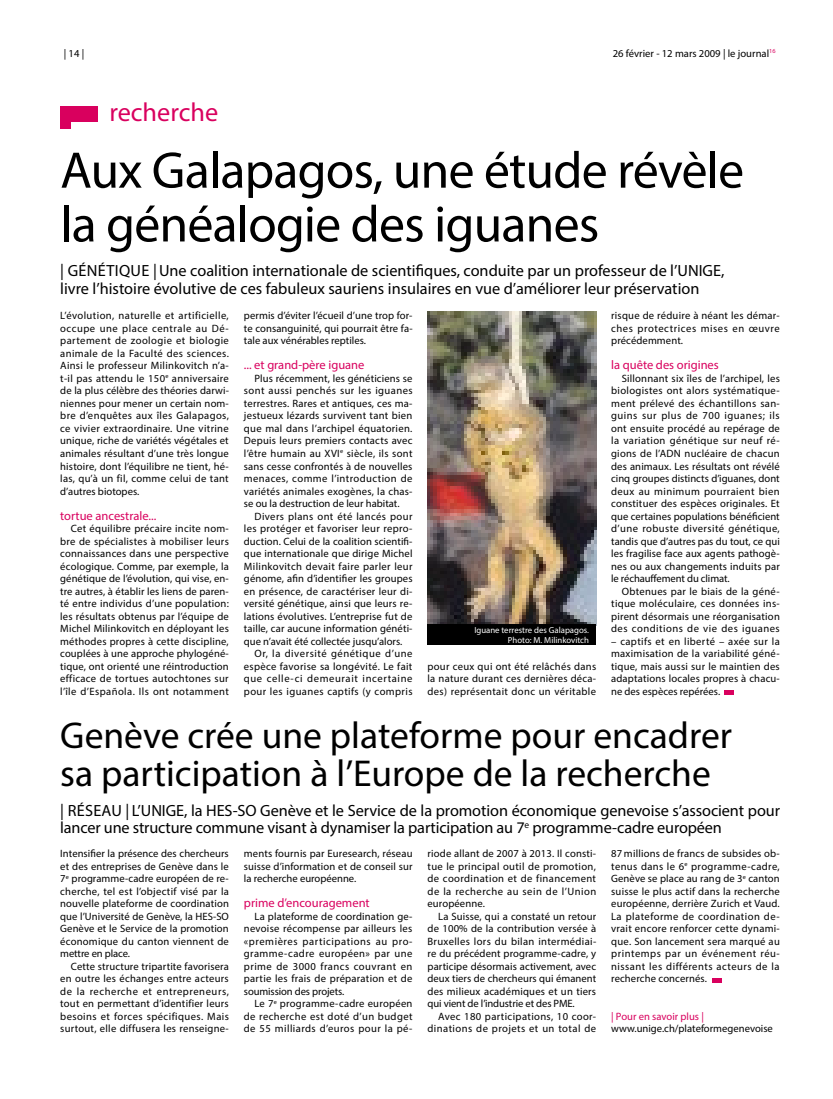
<style>
.page{position:relative;width:833px;height:1099px;background:#fff}
.page>*{position:absolute;margin:0;border:0;box-sizing:border-box;transform-origin:0 0}
.t1{font:51.75px/53.8px "Myriad Pro";letter-spacing:-.015em;color:#000}
.t2{font:37.5px/38.8px "Myriad Pro";color:#000}
.t3{font:26.25px "Myriad Pro";color:#d9005e}
.t4{font:16.25px/17.5px "Myriad Pro";letter-spacing:-.005em;color:#000}
.t5{font:12.5px "Myriad Pro";color:#d9005e}
.t6{font:10.62px/12.5px "Myriad Pro";letter-spacing:.02em;color:#000;text-align:justify}
.t7{font:10.62px "Myriad Pro";color:#000}
.t8{font:10.62px "Myriad Pro";letter-spacing:.055em;color:#000}
.t9{font:10.62px "Myriad Pro";letter-spacing:.05em;color:#000}
.t10{font:10.62px "Myriad Pro";color:#d9005e}
.t11{font:8.75px/10.5px "Myriad Pro";color:#fff;text-align:right}
</style>
<div class="page">
<hr style="left:724px;top:690px;width:10px;height:4px;background:#d9005e">
<div style="left:60px;top:120px;width:11px;height:9px;background:#d9005e"></div>
<div style="left:60px;top:107px;width:37px;height:15px;background:#d9005e"></div>
<div style="left:712px;top:977px;width:9px;height:5px;background:#d9005e"></div>
<img style="left:427px;top:312px;width:169px;height:312px">
<div style="left:427px;top:624px;width:169px;height:20px;background:#000"></div>
<p class="t6" style="left:64px;top:47px;width:22px">| 14 |</p>
<p class="t7" style="left:612px;top:47px;width:164px">26 février - 12 mars 2009 | le journal<sup>16</sup></p>
<h3 class="t3" style="left:109px;top:96px;width:110px">recherche</h3>
<h1 class="t1" style="left:60px;top:143px;width:685px">Aux Galapagos, une étude révèle la généalogie des iguanes</h1>
<h3 class="t4" style="left:60px;top:261px;width:18px">| géné</h3>
<h3 class="t4" style="left:106px;top:261px;width:18px">tique</h3>
<h3 class="t4" style="left:60px;top:261px;width:665px;text-indent:93px">|Une coalition internationale de scientifiques, conduite par un professeur de l’UNIGE, livre l’histoire évolutive de ces fabuleux sauriens insulaires en vue d’améliorer leur préservation</h3>
<p class="t6" style="left:60px;top:309px;width:170px">L’évolution, naturelle et artificielle, occupe une place centrale au Dé&shy;partement de zoologie et biologie animale de la Faculté des sciences.<br>Ainsi le professeur Milinkovitch n’a&shy;t-il pas attendu le 150<sup>e</sup> anniversaire de la plus célèbre des théories darwi&shy;niennes pour mener un certain nom&shy;bre d’enquêtes aux îles Galapagos, ce vivier extraordinaire. Une vitrine unique, riche de variétés végétales et animales résultant d’une très longue histoire, dont l’équilibre ne tient, hé&shy;las, qu’à un fil, comme celui de tant d’autres biotopes.</p>
<p class="t5" style="left:60px;top:507px;width:97px">tortue ancestrale...</p>
<p class="t6" style="left:60px;top:522px;width:170px;text-indent:11px">Cet équilibre précaire incite nom&shy;bre de spécialistes à mobiliser leurs connaissances dans une perspective écologique. Comme, par exemple, la génétique de l’évolution, qui vise, en&shy;tre autres, à établir les liens de paren&shy;té entre individus d’une population: les résultats obtenus par l’équipe de Michel Milinkovitch en déployant les méthodes propres à cette discipline, couplées à une approche phylogéné&shy;tique, ont orienté une réintroduction efficace de tortues autochtones sur l’île d’Española. Ils ont notamment</p>
<p class="t6" style="left:244px;top:309px;width:170px">permis d’éviter l’écueil d’une trop for&shy;te consanguinité, qui pourrait être fa&shy;tale aux vénérables reptiles.</p>
<p class="t5" style="left:244px;top:357px;width:122px">... et grand-père iguane</p>
<p class="t6" style="left:244px;top:372px;width:170px;text-indent:11px">Plus récemment, les généticiens se sont aussi penchés sur les iguanes terrestres. Rares et antiques, ces ma&shy;jestueux lézards survivent tant bien que mal dans l’archipel équatorien.<br>Depuis leurs premiers contacts avec l’être humain au XVI<sup>e</sup> siècle, ils sont sans cesse confrontés à de nouvelles menaces, comme l’introduction de variétés animales exogènes, la chas&shy;se ou la destruction de leur habitat.</p>
<p class="t6" style="left:254px;top:509px;width:159px">Divers plans ont été lancés pour</p>
<p class="t6" style="left:244px;top:522px;width:170px">les protéger et favoriser leur repro-</p>
<p class="t6" style="left:244px;top:534px;width:170px">duction. Celui de la coalition scientifi-</p>
<p class="t6" style="left:244px;top:547px;width:170px">que internationale que dirige Michel</p>
<p class="t6" style="left:244px;top:559px;width:170px">Milinkovitch devait faire parler leur</p>
<p class="t6" style="left:244px;top:572px;width:170px">génome, afin d’identifier les groupes</p>
<p class="t6" style="left:244px;top:584px;width:170px">en présence, de caractériser leur di-</p>
<p class="t6" style="left:244px;top:597px;width:170px">versité génétique, ainsi que leurs re-</p>
<p class="t6" style="left:244px;top:609px;width:170px">lations évolutives. L’entreprise fut de</p>
<p class="t6" style="left:244px;top:622px;width:170px">taille, car aucune information généti-</p>
<p class="t7" style="left:244px;top:634px;width:160px">que n’avait été collectée jusqu’alors.</p>
<p class="t9" style="left:254px;top:647px;width:160px">Or, la diversité génétique d’une</p>
<p class="t6" style="left:244px;top:659px;width:170px">espèce favorise sa longévité. Le fait</p>
<p class="t8" style="left:244px;top:672px;width:170px">que celle-ci demeurait incertaine</p>
<p class="t6" style="left:244px;top:684px;width:170px">pour les iguanes captifs (y compris</p>
<p class="t11" style="left:474px;top:624px;width:116px">Iguane terrestre des Galapagos.<br>Photo: M. Milinkovitch</p>
<p class="t6" style="left:427px;top:659px;width:170px">pour ceux qui ont été relâchés dans la nature durant ces dernières déca&shy;des) représentait donc un véritable</p>
<p class="t6" style="left:611px;top:309px;width:170px">risque de réduire à néant les démar&shy;ches protectrices mises en œuvre précédemment.</p>
<p class="t5" style="left:611px;top:357px;width:109px">la quête des origines</p>
<p class="t6" style="left:611px;top:372px;width:170px;text-indent:11px">Sillonnant six îles de l’archipel, les biologistes ont alors systématique&shy;ment prélevé des échantillons san&shy;guins sur plus de 700 iguanes; ils ont ensuite procédé au repérage de la variation génétique sur neuf ré&shy;gions de l’ADN nucléaire de chacun des animaux. Les résultats ont révélé cinq groupes distincts d’iguanes, dont deux au minimum pourraient bien constituer des espèces originales. Et que certaines populations bénéficient d’une robuste diversité génétique, tandis que d’autres pas du tout, ce qui les fragilise face aux agents pathogè&shy;nes ou aux changements induits par le réchauffement du climat.</p>
<p class="t6" style="left:611px;top:584px;width:170px;text-indent:11px">Obtenues par le biais de la géné&shy;tique moléculaire, ces données ins&shy;pirent désormais une réorganisation des conditions de vie des iguanes</p>
<p class="t6" style="left:611px;top:634px;width:170px">– captifs et en liberté – axée sur la maximisation de la variabilité géné&shy;tique, mais aussi sur le maintien des adaptations locales propres à chacu&shy;ne des espèces repérées.</p>
<h2 class="t2" style="left:60px;top:715px;width:673px">Genève crée une plateforme pour encadrer sa participation à l’Europe de la recherche</h2>
<h3 class="t4" style="left:60px;top:801px;width:17px">| rése</h3>
<h3 class="t4" style="left:60px;top:801px;width:721px;text-indent:41px">au | L’UNIGE, la HES-SO Genève et le Service de la promotion économique genevoise s’associent pour lancer une structure commune visant à dynamiser la participation au 7<sup>e</sup> programme-cadre européen</h3>
<p class="t6" style="left:60px;top:847px;width:170px">Intensifier la présence des chercheurs et des entreprises de Genève dans le 7<sup>e</sup> programme-cadre européen de re&shy;cherche, tel est l’objectif visé par la nouvelle plateforme de coordination que l’Université de Genève, la HES-SO Genève et le Service de la promotion économique du canton viennent de mettre en place.</p>
<p class="t6" style="left:60px;top:959px;width:170px;text-indent:11px">Cette structure tripartite favorisera en outre les échanges entre acteurs de la recherche et entrepreneurs, tout en permettant d’identifier leurs besoins et forces spécifiques. Mais surtout, elle diffusera les renseigne-</p>
<p class="t6" style="left:611px;top:847px;width:170px">87 millions de francs de subsides ob&shy;tenus dans le 6<sup>e</sup> programme-cadre, Genève se place au rang de 3<sup>e</sup> canton suisse le plus actif dans la recherche européenne, derrière Zurich et Vaud.<br>La plateforme de coordination de&shy;vrait encore renforcer cette dynami&shy;que. Son lancement sera marqué au printemps par un événement réu&shy;nissant les différents acteurs de la recherche concernés.</p>
<p class="t6" style="left:244px;top:847px;width:170px">ments fournis par Euresearch, réseau suisse d’information et de conseil sur la recherche européenne.</p>
<p class="t5" style="left:244px;top:895px;width:127px">prime d’encouragement</p>
<p class="t6" style="left:244px;top:909px;width:170px;text-indent:11px">La plateforme de coordination ge&shy;nevoise récompense par ailleurs les «premières participations au pro&shy;gramme-cadre européen» par une prime de 3000 francs couvrant en partie les frais de préparation et de soumission des projets.</p>
<p class="t6" style="left:244px;top:997px;width:170px;text-indent:11px">Le 7<sup>e</sup> programme-cadre européen de recherche est doté d’un budget de 55 milliards d’euros pour la pé-</p>
<p class="t6" style="left:427px;top:847px;width:170px">riode allant de 2007 à 2013. Il consti&shy;tue le principal outil de promotion, de coordination et de financement de la recherche au sein de l’Union européenne.</p>
<p class="t6" style="left:427px;top:909px;width:170px;text-indent:11px">La Suisse, qui a constaté un retour de 100% de la contribution versée à Bruxelles lors du bilan intermédiai&shy;re du précédent programme-cadre, y participe désormais activement, avec deux tiers de chercheurs qui émanent des milieux académiques et un tiers qui vient de l’industrie et des PME.</p>
<p class="t6" style="left:427px;top:1009px;width:170px;text-align:right">Avec 180 participations, 10 coor&shy;dinations de projets et un total de</p>
<p class="t10" style="left:611px;top:1009px;width:94px">| Pour en savoir plus |</p>
<p class="t7" style="left:611px;top:1022px;width:163px">www.unige.ch/plateformegenevoise</p>
</div>
